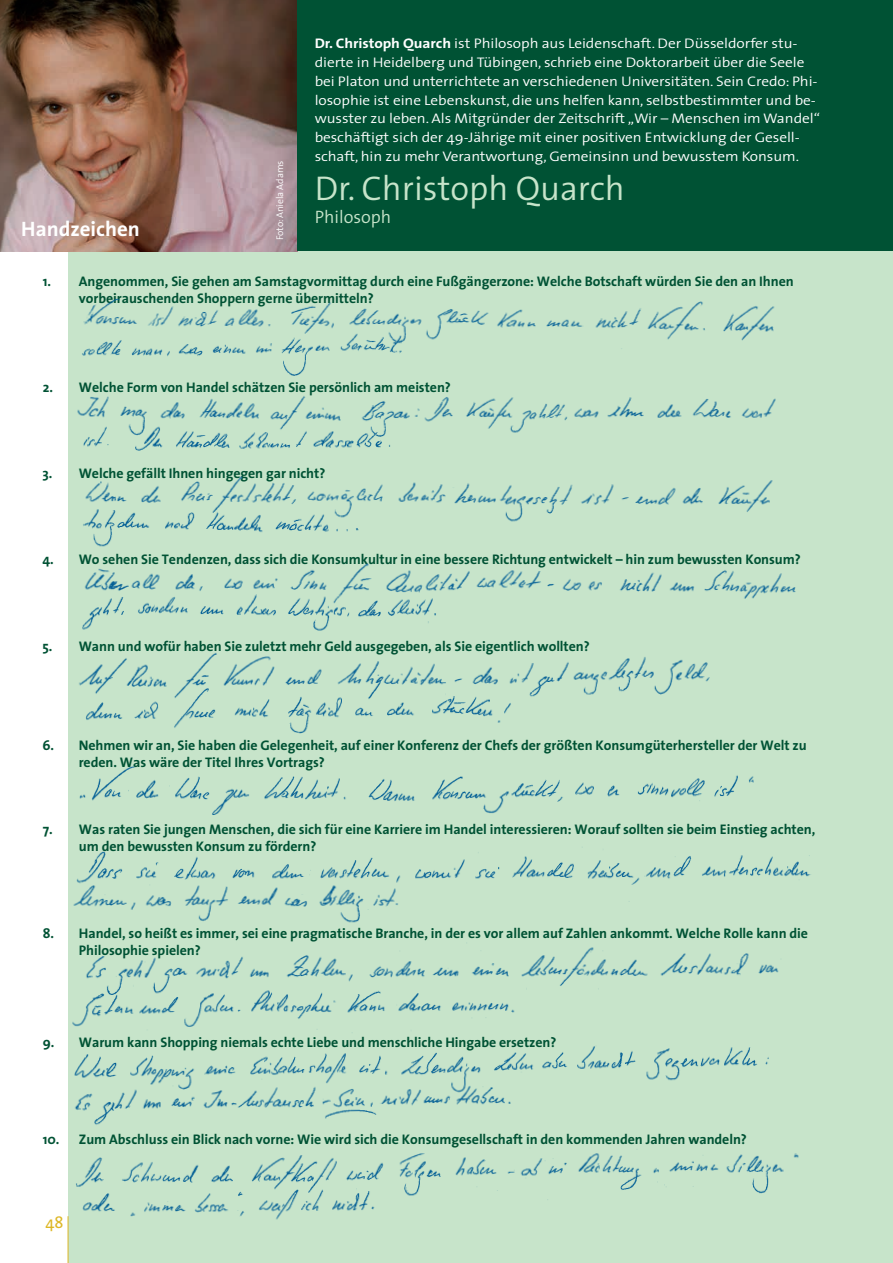
<style>
.page{position:relative;width:893px;height:1263px;background:#fff}
.page>*{position:absolute;margin:0;border:0;box-sizing:border-box;transform-origin:0 0}
.t1{font:300 34.5px "The Sans";color:#c7e4ca}
.t2{font:700 21px "The Sans";color:#fff}
.t3{font:300 18px "The Sans";color:#c7e4ca}
.t4{font:16.5px "The Sans";color:#ddb725}
.t5{font:700 13.95px/16.8px "The Sans";letter-spacing:-.005em;color:#005234}
.t6{font:300 13.95px/18.8px "The Sans";letter-spacing:-.005em;color:#fff;scale:1.1 1}
.t7{font:300 9.75px "The Sans";letter-spacing:-.005em;color:#fff}
.s1{font-weight:700}
</style>
<div class="page">
<div style="left:68px;top:251px;width:825px;height:1012px;background:#c7e4ca"></div>
<img style="left:72px;top:897px;width:727px;height:323px">
<img style="left:0;top:0;width:298px;height:251px">
<div style="left:298px;top:0;width:595px;height:251px;background:#005234"></div>
<img style="left:76px;top:298px;width:735px;height:599px">
<hr style="left:68px;top:1216px;width:1px;height:47px;background:#ddb725">
<h2 class="t2" style="left:21px;top:212px;width:120px">Handzeichen</h2>
<p class="t7" style="left:272px;top:240px;width:81px;rotate:-90deg">Foto: Aniela Adams</p>
<p class="t6" style="left:315px;top:34px;width:461px"><span class="s1">Dr. Christoph Quarch</span> ist Philosoph aus Leidenschaft. Der Düsseldorfer stu&shy;dierte in Heidelberg und Tübingen, schrieb eine Doktorarbeit über die Seele bei Platon und unterrichtete an verschiedenen Universitäten. Sein Credo: Phi&shy;losophie ist eine Lebenskunst, die uns helfen kann, selbstbestimmter und be&shy;wusster zu leben. Als Mitgründer der Zeitschrift „Wir – Menschen im Wandel“ beschäftigt sich der 49-Jährige mit einer positiven Entwicklung der Gesell&shy;schaft, hin zu mehr Verantwortung, Gemeinsinn und bewusstem Konsum.</p>
<h1 class="t1" style="left:315px;top:160px;width:312px">Dr. Christoph Quarch</h1>
<p class="t3" style="left:315px;top:202px;width:78px">Philosoph</p>
<p class="t5" style="left:79px;top:273px;width:716px;text-indent:-36px">1. Angenommen, Sie gehen am Samstagvormittag durch eine Fußgängerzone: Welche Botschaft würden Sie den an Ihnen vorbeirauschenden Shoppern gerne übermitteln?</p>
<p class="t5" style="left:43px;top:379px;width:410px">2. Welche Form von Handel schätzen Sie persönlich am meisten?</p>
<p class="t5" style="left:43px;top:464px;width:284px">3. Welche gefällt Ihnen hingegen gar nicht?</p>
<p class="t5" style="left:43px;top:550px;width:760px">4. Wo sehen Sie Tendenzen, dass sich die Konsumkultur in eine bessere Richtung entwickelt – hin zum bewussten Konsum?</p>
<p class="t5" style="left:43px;top:637px;width:549px">5. Wann und wofür haben Sie zuletzt mehr Geld ausgegeben, als Sie eigentlich wollten?</p>
<p class="t5" style="left:79px;top:737px;width:729px;text-indent:-36px">6. Nehmen wir an, Sie haben die Gelegenheit, auf einer Konferenz der Chefs der größten Konsumgüterhersteller der Welt zu reden. Was wäre der Titel Ihres Vortrags?</p>
<p class="t5" style="left:79px;top:820px;width:738px;text-indent:-36px">7. Was raten Sie jungen Menschen, die sich für eine Karriere im Handel interessieren: Worauf sollten sie beim Einstieg achten, um den bewussten Konsum zu fördern?</p>
<p class="t5" style="left:79px;top:925px;width:731px;text-indent:-36px">8. Handel, so heißt es immer, sei eine pragmatische Branche, in der es vor allem auf Zahlen ankommt. Welche Rolle kann die<br>Philosophie spielen?</p>
<p class="t5" style="left:43px;top:1034px;width:515px">9. Warum kann Shopping niemals echte Liebe und menschliche Hingabe ersetzen?</p>
<p class="t5" style="left:43px;top:1130px;width:706px">10. Zum Abschluss ein Blick nach vorne: Wie wird sich die Konsumgesellschaft in den kommenden Jahren wandeln?</p>
<p class="t4" style="left:45px;top:1208px;width:20px">48</p>
</div>
